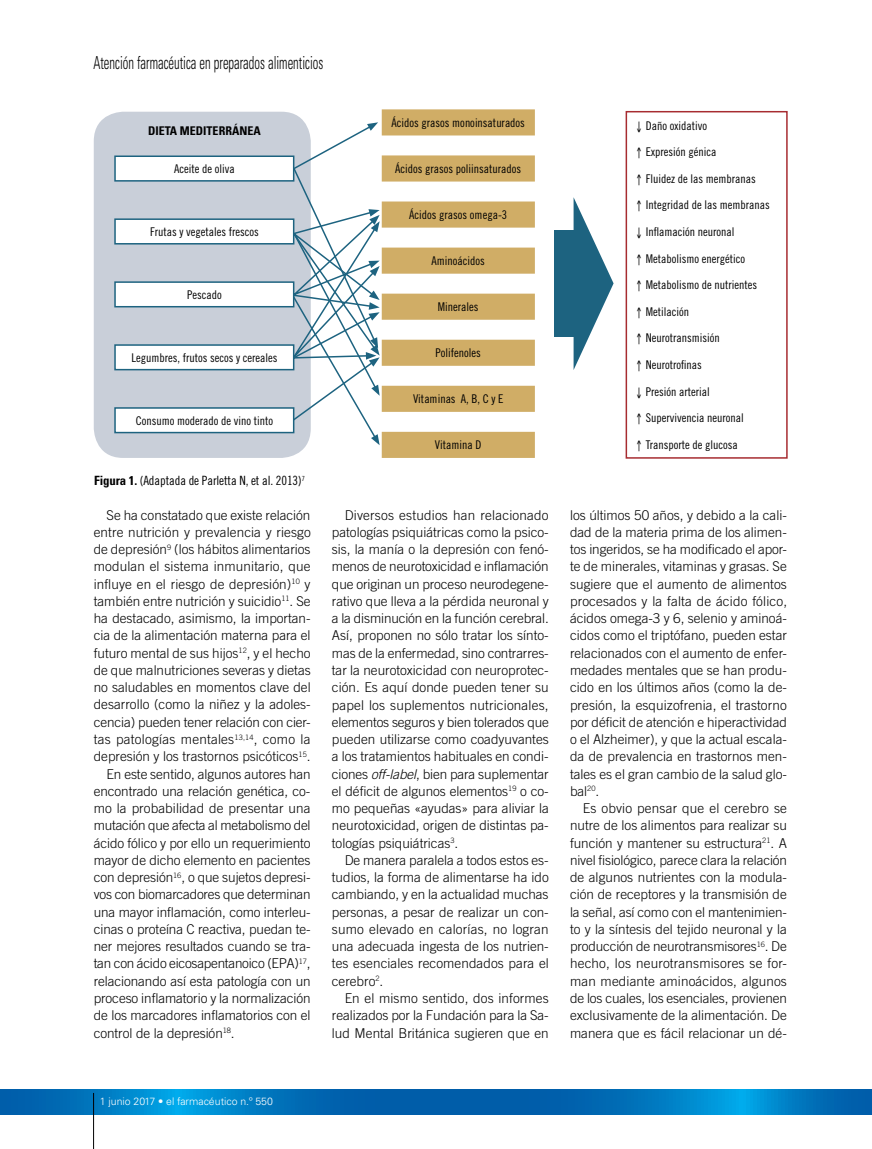
<style>
.page{position:relative;width:872px;height:1149px;background:#fff}
.page>*{position:absolute;margin:0;border:0;box-sizing:border-box;transform-origin:0 0}
.t1{font:300 condensed 18px "Univers LT Std";color:#000;scale:.7 1}
.t2{font:300 13.5px/17.2px "Trade Gothic LT Std";color:#000;text-align:justify}
.t3{font:300 13.5px "Trade Gothic LT Std";letter-spacing:.02em;color:#000}
.t4{font:12.75px "Trade Gothic LT Std Cn 18";letter-spacing:-.005em;color:#000}
.t5{font:12px "Trade Gothic LT Std Cn 18";color:#000}
.t6{font:700 condensed 12px "Univers LT Std";color:#000}
.t7{font:300 10.5px "Univers LT Std";color:#fff}
.s1{font-family:"Univers LT Std";font-weight:700;font-stretch:condensed}
.s2{font-style:italic}
</style>
<div class="page">
<svg style="left:0;top:1089px;width:872px;height:25px;background:#0073bc"></svg>
<hr style="left:93px;top:1092px;width:1px;height:56px;background:#000">
<div style="left:94px;top:112px;width:217px;height:346px;background:#c9cfd9;border-radius:30px"></div>
<div style="left:115px;top:219px;width:179px;height:25px;background:#fff"></div>
<div style="left:114px;top:218px;width:180px;height:26px;border:2px solid #1d6380"></div>
<div style="left:382px;top:110px;width:152px;height:25px;background:#d0ad66"></div>
<div style="left:382px;top:109px;width:153px;height:26px;border:2px solid #d0ad66"></div>
<div style="left:382px;top:156px;width:152px;height:25px;background:#d0ad66"></div>
<div style="left:382px;top:155px;width:153px;height:26px;border:2px solid #d0ad66"></div>
<div style="left:382px;top:202px;width:152px;height:25px;background:#d0ad66"></div>
<div style="left:382px;top:201px;width:153px;height:26px;border:2px solid #d0ad66"></div>
<div style="left:382px;top:248px;width:152px;height:25px;background:#d0ad66"></div>
<div style="left:382px;top:247px;width:153px;height:26px;border:2px solid #d0ad66"></div>
<div style="left:382px;top:294px;width:152px;height:25px;background:#d0ad66"></div>
<div style="left:382px;top:293px;width:153px;height:26px;border:2px solid #d0ad66"></div>
<div style="left:382px;top:340px;width:152px;height:25px;background:#d0ad66"></div>
<div style="left:382px;top:339px;width:153px;height:27px;border:2px solid #d0ad66"></div>
<div style="left:382px;top:386px;width:152px;height:25px;background:#d0ad66"></div>
<div style="left:382px;top:385px;width:153px;height:27px;border:2px solid #d0ad66"></div>
<div style="left:382px;top:432px;width:152px;height:25px;background:#d0ad66"></div>
<div style="left:382px;top:431px;width:153px;height:27px;border:2px solid #d0ad66"></div>
<div style="left:625px;top:111px;width:162px;height:347px;border:2px solid #a72c31"></div>
<div style="left:554px;top:230px;width:19px;height:106px;background:#1d6380"></div>
<svg style="left:573px;top:197px;width:40px;height:173px"></svg>
<div style="left:115px;top:156px;width:179px;height:25px;background:#fff"></div>
<div style="left:114px;top:155px;width:180px;height:26px;border:2px solid #1d6380"></div>
<svg style="left:284px;top:122px;width:95px;height:323px"></svg>
<div style="left:115px;top:282px;width:179px;height:24px;background:#fff"></div>
<div style="left:114px;top:281px;width:180px;height:26px;border:2px solid #1d6380"></div>
<div style="left:115px;top:345px;width:179px;height:24px;background:#fff"></div>
<div style="left:114px;top:344px;width:180px;height:26px;border:2px solid #1d6380"></div>
<div style="left:115px;top:408px;width:179px;height:24px;background:#fff"></div>
<div style="left:114px;top:407px;width:180px;height:26px;border:2px solid #1d6380"></div>
<h1 class="t1" style="left:93px;top:52px;width:330px">Atención farmacéutica en preparados alimenticios</h1>
<p class="t6" style="left:148px;top:124px;width:114px">DIETA MEDITERRÁNEA</p>
<p class="t5" style="left:174px;top:161px;width:62px">Aceite de oliva</p>
<p class="t5" style="left:150px;top:224px;width:110px">Frutas y vegetales frescos</p>
<p class="t5" style="left:187px;top:287px;width:36px">Pescado</p>
<p class="t5" style="left:131px;top:350px;width:147px">Legumbres, frutos secos y cereales</p>
<p class="t5" style="left:136px;top:413px;width:139px">Consumo moderado de vino tinto</p>
<p class="t4" style="left:94px;top:472px;width:212px"><span class="s1">Figura 1.</span> (Adaptada de Parletta N, et al. 2013)<sup>7</sup></p>
<p class="t2" style="left:106px;top:506px;width:205px">Se ha constatado que existe relación</p>
<p class="t2" style="left:94px;top:523px;width:218px">entre nutrición y prevalencia y riesgo</p>
<p class="t2" style="left:94px;top:540px;width:218px">de depresión<sup>9</sup> (los hábitos alimentarios</p>
<p class="t2" style="left:94px;top:557px;width:218px">modulan el sistema inmunitario, que</p>
<p class="t2" style="left:94px;top:575px;width:218px">influye en el riesgo de depresión)<sup>10</sup> y</p>
<p class="t2" style="left:94px;top:592px;width:218px">también entre nutrición y suicidio<sup>11</sup>. Se</p>
<p class="t2" style="left:94px;top:609px;width:218px">ha destacado, asimismo, la importan-</p>
<p class="t2" style="left:94px;top:626px;width:218px">cia de la alimentación materna para el</p>
<p class="t2" style="left:94px;top:644px;width:218px">futuro mental de sus hijos<sup>12</sup>, y el hecho</p>
<p class="t2" style="left:94px;top:661px;width:218px">de que malnutriciones severas y dietas</p>
<p class="t2" style="left:94px;top:678px;width:218px">no saludables en momentos clave del</p>
<p class="t2" style="left:94px;top:695px;width:218px">desarrollo (como la niñez y la adoles-</p>
<p class="t2" style="left:94px;top:713px;width:218px">cencia) pueden tener relación con cier-</p>
<p class="t3" style="left:94px;top:731px;width:218px">tas patologías mentales<sup>13,14</sup>, como la</p>
<p class="t2" style="left:94px;top:747px;width:218px">depresión y los trastornos psicóticos<sup>15</sup>.</p>
<p class="t2" style="left:106px;top:764px;width:206px">En este sentido, algunos autores han</p>
<p class="t2" style="left:94px;top:782px;width:218px">encontrado una relación genética, co-</p>
<p class="t2" style="left:94px;top:799px;width:218px">mo la probabilidad de presentar una</p>
<p class="t2" style="left:94px;top:816px;width:218px">mutación que afecta al metabolismo del</p>
<p class="t2" style="left:94px;top:833px;width:218px">ácido fólico y por ello un requerimiento</p>
<p class="t2" style="left:94px;top:851px;width:218px">mayor de dicho elemento en pacientes</p>
<p class="t2" style="left:94px;top:868px;width:218px">con depresión<sup>16</sup>, o que sujetos depresi-</p>
<p class="t2" style="left:94px;top:885px;width:218px">vos con biomarcadores que determinan</p>
<p class="t2" style="left:94px;top:902px;width:218px">una mayor inflamación, como interleu-</p>
<p class="t2" style="left:94px;top:920px;width:218px">cinas o proteína C reactiva, puedan te-</p>
<p class="t2" style="left:94px;top:937px;width:218px">ner mejores resultados cuando se tra-</p>
<p class="t2" style="left:94px;top:954px;width:218px">tan con ácido eicosapentanoico (EPA)<sup>17</sup>,</p>
<p class="t2" style="left:94px;top:971px;width:218px">relacionando así esta patología con un</p>
<p class="t2" style="left:94px;top:989px;width:218px">proceso inflamatorio y la normalización</p>
<p class="t2" style="left:94px;top:1006px;width:218px">de los marcadores inflamatorios con el</p>
<p class="t2" style="left:94px;top:1023px;width:142px">control de la depresión<sup>18</sup>.</p>
<p class="t5" style="left:391px;top:115px;width:135px">Ácidos grasos monoinsaturados</p>
<p class="t5" style="left:395px;top:161px;width:127px">Ácidos grasos poliinsaturados</p>
<p class="t5" style="left:409px;top:207px;width:99px">Ácidos grasos omega-3</p>
<p class="t5" style="left:431px;top:253px;width:55px">Aminoácidos</p>
<p class="t5" style="left:438px;top:299px;width:42px">Minerales</p>
<p class="t5" style="left:435px;top:345px;width:47px">Polifenoles</p>
<p class="t5" style="left:413px;top:391px;width:92px">Vitaminas A, B, C y E</p>
<p class="t5" style="left:435px;top:437px;width:48px">Vitamina D</p>
<p class="t2" style="left:332px;top:506px;width:218px;text-indent:13px">Diversos estudios han relacionado patologías psiquiátricas como la psico&shy;sis, la manía o la depresión con fenó&shy;menos de neurotoxicidad e inflamación que originan un proceso neurodegene&shy;rativo que lleva a la pérdida neuronal y a la disminución en la función cerebral.<br>Así, proponen no sólo tratar los sínto&shy;mas de la enfermedad, sino contrarres&shy;tar la neurotoxicidad con neuroprotec&shy;ción. Es aquí donde pueden tener su papel los suplementos nutricionales, elementos seguros y bien tolerados que pueden utilizarse como coadyuvantes a los tratamientos habituales en condi&shy;ciones <span class="s2">off-label</span>, bien para suplementar el déficit de algunos elementos<sup>19</sup> o co&shy;mo pequeñas «ayudas» para aliviar la neurotoxicidad, origen de distintas pa&shy;tologías psiquiátricas<sup>3</sup>.</p>
<p class="t2" style="left:332px;top:851px;width:218px;text-indent:13px">De manera paralela a todos estos es&shy;tudios, la forma de alimentarse ha ido cambiando, y en la actualidad muchas personas, a pesar de realizar un con&shy;sumo elevado en calorías, no logran una adecuada ingesta de los nutrien&shy;tes esenciales recomendados para el cerebro<sup>2</sup>.</p>
<p class="t2" style="left:332px;top:989px;width:218px;text-indent:13px">En el mismo sentido, dos informes realizados por la Fundación para la Sa&shy;lud Mental Británica sugieren que en</p>
<p class="t5" style="left:635px;top:118px;width:73px">↓ Daño oxidativo</p>
<p class="t5" style="left:635px;top:145px;width:82px">↑ Expresión génica</p>
<p class="t5" style="left:635px;top:171px;width:122px">↑ Fluidez de las membranas</p>
<p class="t5" style="left:635px;top:198px;width:136px">↑ Integridad de las membranas</p>
<p class="t5" style="left:635px;top:224px;width:100px">↓ Inflamación neuronal</p>
<p class="t5" style="left:635px;top:251px;width:111px">↑ Metabolismo energético</p>
<p class="t5" style="left:635px;top:278px;width:123px">↑ Metabolismo de nutrientes</p>
<p class="t5" style="left:635px;top:304px;width:55px">↑ Metilación</p>
<p class="t5" style="left:635px;top:331px;width:86px">↑ Neurotransmisión</p>
<p class="t5" style="left:635px;top:357px;width:68px">↑ Neurotrofinas</p>
<p class="t5" style="left:635px;top:384px;width:76px">↓ Presión arterial</p>
<p class="t5" style="left:635px;top:410px;width:110px">↑ Supervivencia neuronal</p>
<p class="t5" style="left:635px;top:437px;width:104px">↑ Transporte de glucosa</p>
<p class="t2" style="left:570px;top:506px;width:218px">los últimos 50 años, y debido a la cali&shy;dad de la materia prima de los alimen&shy;tos ingeridos, se ha modificado el apor&shy;te de minerales, vitaminas y grasas. Se sugiere que el aumento de alimentos procesados y la falta de ácido fólico, ácidos omega-3 y 6, selenio y aminoá&shy;cidos como el triptófano, pueden estar relacionados con el aumento de enfer&shy;medades mentales que se han produ&shy;cido en los últimos años (como la de&shy;presión, la esquizofrenia, el trastorno por déficit de atención e hiperactividad o el Alzheimer), y que la actual escala&shy;da de prevalencia en trastornos men&shy;tales es el gran cambio de la salud glo&shy;bal<sup>20</sup>.</p>
<p class="t2" style="left:570px;top:799px;width:218px;text-indent:13px">Es obvio pensar que el cerebro se nutre de los alimentos para realizar su función y mantener su estructura<sup>21</sup>. A nivel fisiológico, parece clara la relación de algunos nutrientes con la modula&shy;ción de receptores y la transmisión de la señal, así como con el mantenimien&shy;to y la síntesis del tejido neuronal y la producción de neurotransmisores<sup>16</sup>. De hecho, los neurotransmisores se for&shy;man mediante aminoácidos, algunos de los cuales, los esenciales, provienen exclusivamente de la alimentación. De manera que es fácil relacionar un dé-</p>
<p class="t7" style="left:100px;top:1094px;width:174px">1 junio 2017 • el farmacéutico n.º 550</p>
</div>
